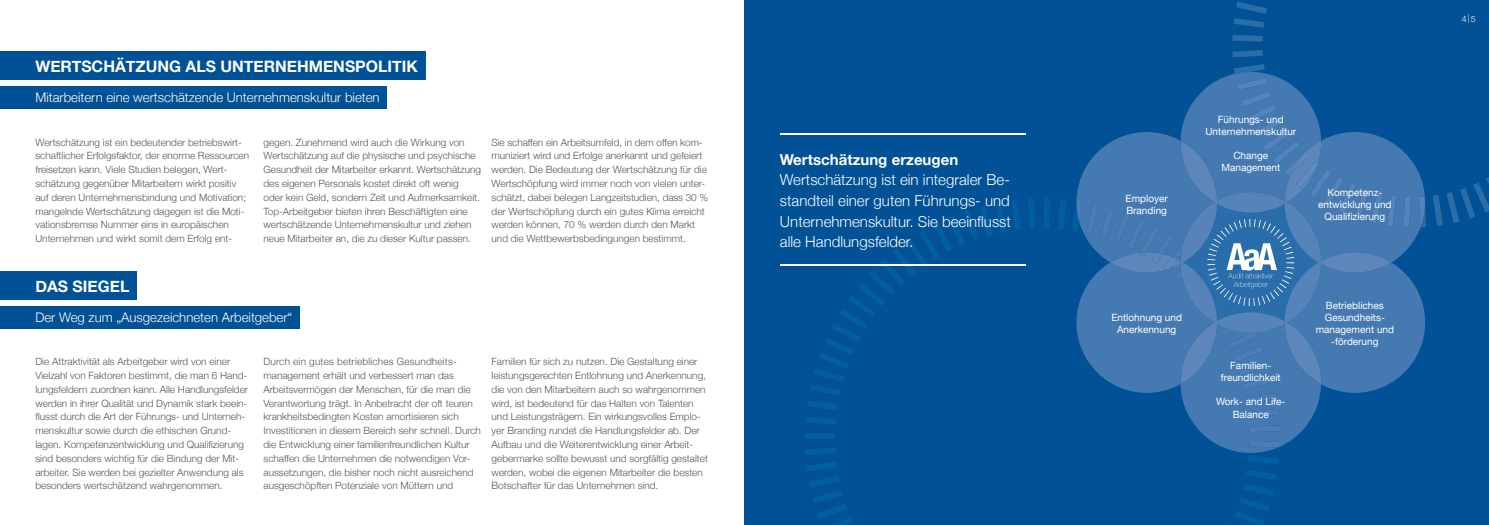
<style>
.page{position:relative;width:1489px;height:525px;background:#fff}
.page>*{position:absolute;margin:0;border:0;box-sizing:border-box;transform-origin:0 0}
.t1{font:700 15.75px "Helvetica Neue";color:#fff}
.t2{font:300 15px/20.6px "Helvetica Neue";color:#fff;text-align:justify}
.t3{font:700 15px "Helvetica Neue";color:#fff}
.t4{font:300 13.12px "Helvetica Neue";color:#fff}
.t5{font:300 10px/13.8px "Helvetica Neue";color:#565655}
.t6{font:10px/12px "Helvetica Neue";color:#fff;text-align:center}
.t7{font:300 8.75px "Helvetica Neue";color:#fff}
</style>
<div class="page">
<div style="left:0;top:271px;width:136px;height:28px;background:#005195"></div>
<div style="left:0;top:306px;width:299px;height:23px;background:#005195"></div>
<div style="left:0;top:51px;width:425px;height:28px;background:#005195"></div>
<div style="left:0;top:86px;width:386px;height:23px;background:#005195"></div>
<div style="left:744px;top:0;width:744px;height:524px;background:#005195"></div>
<svg style="left:1232px;top:2px;width:256px;height:224px"></svg>
<svg style="left:805px;top:198px;width:474px;height:326px"></svg>
<hr style="left:780px;top:133px;width:245px;height:2px;background:#fff">
<hr style="left:780px;top:264px;width:245px;height:2px;background:#fff">
<svg style="left:1066px;top:72px;width:368px;height:381px"></svg>
<h1 class="t1" style="left:35px;top:52px;width:384px">WERTSCHÄTZUNG ALS UNTERNEHMENSPOLITIK</h1>
<h3 class="t4" style="left:35px;top:87px;width:346px">Mitarbeitern eine wertschätzende Unternehmenskultur bieten</h3>
<p class="t5" style="left:35px;top:135px;width:215px">Wertschätzung ist ein bedeutender betriebswirt&shy;schaftlicher Erfolgsfaktor, der enorme Ressourcen freisetzen kann. Viele Studien belegen, Wert&shy;schätzung gegenüber Mitarbeitern wirkt positiv auf deren Unternehmensbindung und Motivation; mangelnde Wertschätzung dagegen ist die Moti&shy;vationsbremse Nummer eins in europäischen Unternehmen und wirkt somit dem Erfolg ent-</p>
<p class="t5" style="left:263px;top:135px;width:219px">gegen. Zunehmend wird auch die Wirkung von Wertschätzung auf die physische und psychische Gesundheit der Mitarbeiter erkannt. Wertschätzung des eigenen Personals kostet direkt oft wenig<br>oder kein Geld, sondern Zeit und Aufmerksamkeit.<br>Top-Arbeitgeber bieten ihren Beschäftigten eine wertschätzende Unternehmenskultur und ziehen neue Mitarbeiter an, die zu dieser Kultur passen.</p>
<p class="t5" style="left:491px;top:135px;width:218px">Sie schaffen ein Arbeitsumfeld, in dem offen kom&shy;muniziert wird und Erfolge anerkannt und gefeiert werden. Die Bedeutung der Wertschätzung für die Wertschöpfung wird immer noch von vielen unter&shy;schätzt, dabei belegen Langzeitstudien, dass 30 % der Wertschöpfung durch ein gutes Klima erreicht werden können, 70 % werden durch den Markt und die Wettbewerbsbedingungen bestimmt.</p>
<h1 class="t1" style="left:35px;top:271px;width:95px">DAS SIEGEL</h1>
<h3 class="t4" style="left:35px;top:306px;width:258px">Der Weg zum „Ausgezeichneten Arbeitgeber“</h3>
<p class="t5" style="left:35px;top:354px;width:214px">Die Attraktivität als Arbeitgeber wird von einer Vielzahl von Faktoren bestimmt, die man 6 Hand&shy;lungsfeldern zuordnen kann. Alle Handlungsfelder werden in ihrer Qualität und Dynamik stark beein&shy;flusst durch die Art der Führungs- und Unterneh&shy;menskultur sowie durch die ethischen Grund&shy;lagen. Kompetenzentwicklung und Qualifizierung sind besonders wichtig für die Bindung der Mit&shy;arbeiter. Sie werden bei gezielter Anwendung als besonders wertschätzend wahrgenommen.</p>
<p class="t5" style="left:263px;top:354px;width:219px">Durch ein gutes betriebliches Gesundheits&shy;management erhält und verbessert man das Arbeitsvermögen der Menschen, für die man die Verantwortung trägt. In Anbetracht der oft teuren krankheitsbedingten Kosten amortisieren sich Investitionen in diesem Bereich sehr schnell. Durch die Entwicklung einer familienfreundlichen Kultur schaffen die Unternehmen die notwendigen Vor&shy;aussetzungen, die bisher noch nicht ausreichend ausgeschöpften Potenziale von Müttern und</p>
<p class="t5" style="left:491px;top:354px;width:218px">Familien für sich zu nutzen. Die Gestaltung einer leistungsgerechten Entlohnung und Anerkennung, die von den Mitarbeitern auch so wahrgenommen wird, ist bedeutend für das Halten von Talenten und Leistungsträgern. Ein wirkungsvolles Emplo&shy;yer Branding rundet die Handlungsfelder ab. Der Aufbau und die Weiterentwicklung einer Arbeit&shy;gebermarke sollte bewusst und sorgfältig gestaltet werden, wobei die eigenen Mitarbeiter die besten Botschafter für das Unternehmen sind.</p>
<h2 class="t3" style="left:780px;top:145px;width:180px">Wertschätzung erzeugen</h2>
<h2 class="t2" style="left:780px;top:168px;width:232px">Wertschätzung ist ein integraler Be&shy;standteil einer guten Führungs- und Unternehmenskultur. Sie beeinflusst alle Handlungsfelder.</h2>
<p class="t6" style="left:1125px;top:191px;width:44px;text-align:left">Employer<br>Branding</p>
<p class="t6" style="left:1205px;top:113px;width:92px">Führungs- und<br>Unternehmenskultur</p>
<p class="t6" style="left:1221px;top:149px;width:60px">Change<br>Management</p>
<p class="t6" style="left:1317px;top:185px;width:75px">Kompetenz&shy;entwicklung und<br>Qualifizierung</p>
<p class="t6" style="left:1111px;top:311px;width:72px">Entlohnung und<br>Anerkennung</p>
<p class="t6" style="left:1220px;top:359px;width:61px">Familien&shy;freundlichkeit</p>
<p class="t6" style="left:1216px;top:395px;width:71px">Work- and Life-<br>Balance</p>
<p class="t6" style="left:1315px;top:299px;width:80px">Betriebliches<br>Gesundheits&shy;management und -förderung</p>
<p class="t7" style="left:1461px;top:12px;width:15px">4 | 5</p>
</div>
